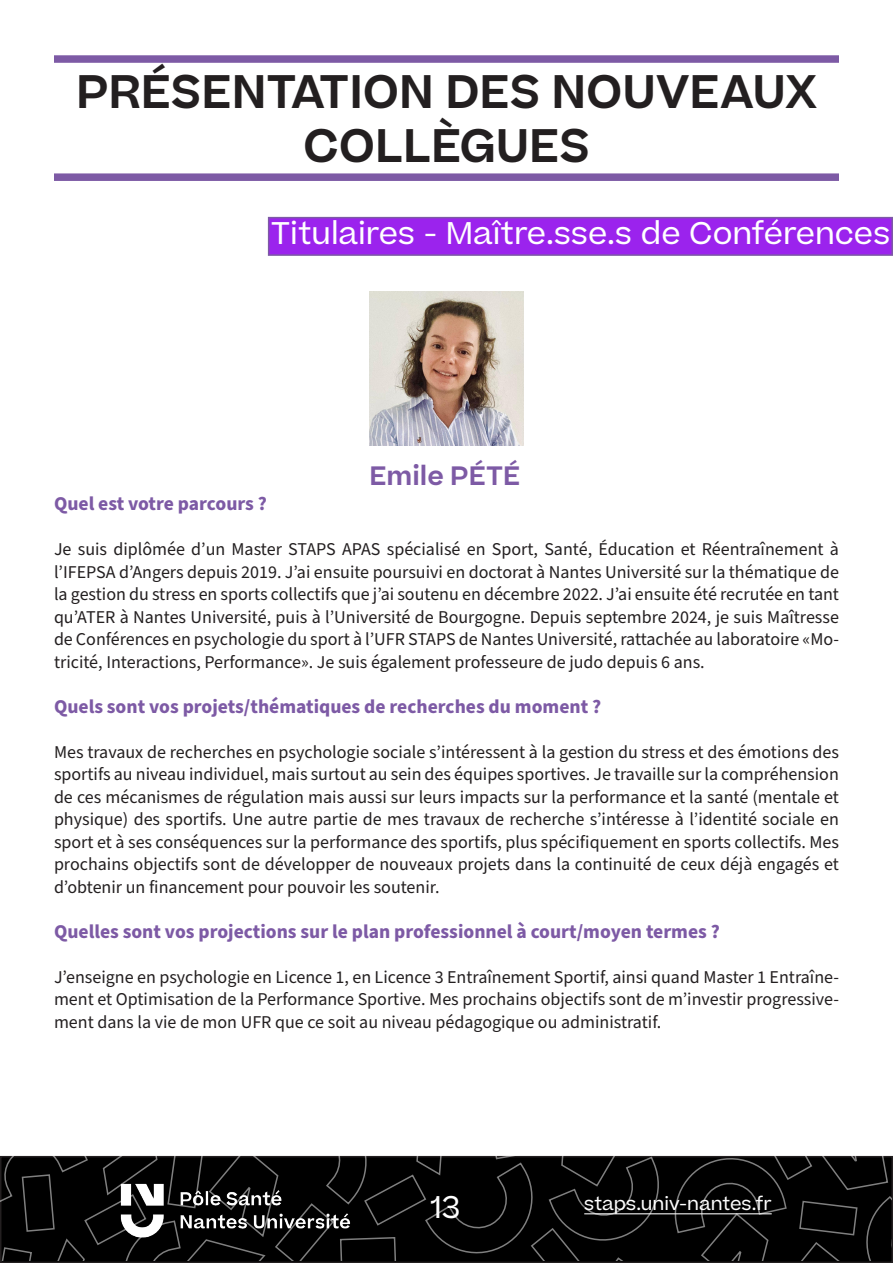
<style>
.page{position:relative;width:893px;height:1263px;background:#fff}
.page>*{position:absolute;margin:0;border:0;box-sizing:border-box;transform-origin:0 0}
.t1{font:600 45px "Beatrice";color:#231f20}
.t2{font:30px "Beatrice";color:#fff}
.t3{font:600 25.5px "Beatrice";color:#7d5aa5}
.t4{font:700 19.5px "Source Sans Pro";color:#7d5aa5}
.t5{font:18px/22.5px "Source Sans Pro";color:#231f20;text-align:justify}
.t6{font:18px "Beatrice";color:#fff}
</style>
<div class="page">
<div style="left:269px;top:218px;width:623px;height:37px;background:#9b23ed"></div>
<div style="left:268px;top:217px;width:625px;height:39px;border:2px solid #7d5aa5"></div>
<div style="left:54px;top:173px;width:785px;height:8px;background:#7d5aa5"></div>
<div style="left:54px;top:55px;width:785px;height:8px;background:#7d5aa5"></div>
<img style="left:370px;top:292px;width:153px;height:153px">
<div style="left:0;top:1156px;width:893px;height:107px;border:2px solid #231f20"></div>
<svg style="left:0;top:1156px;width:891px;height:104px;background:#0e0e0e"></svg>
<p class="t1" style="left:76px;top:61px;width:742px">PRÉSENTATION DES NOUVEAUX</p>
<p class="t1" style="left:303px;top:115px;width:288px">COLLÈGUES</p>
<p class="t2" style="left:271px;top:214px;width:621px">Titulaires - Maître.sse.s de Conférences</p>
<p class="t3" style="left:370px;top:458px;width:152px">Emile PÉTÉ</p>
<p class="t4" style="left:54px;top:490px;width:215px">Quel est votre parcours ?</p>
<p class="t5" style="left:54px;top:538px;width:787px">Je suis diplômée d’un Master STAPS APAS spécialisé en Sport, Santé, Éducation et Réentraînement à l’IFEPSA d’Angers depuis 2019. J’ai ensuite poursuivi en doctorat à Nantes Université sur la thématique de la gestion du stress en sports collectifs que j’ai soutenu en décembre 2022. J’ai ensuite été recrutée en tant qu’ATER à Nantes Université, puis à l’Université de Bourgogne. Depuis septembre 2024, je suis Maîtresse de Conférences en psychologie du sport à l’UFR STAPS de Nantes Université, rattachée au laboratoire «Mo&shy;tricité, Interactions, Performance». Je suis également professeure de judo depuis 6 ans.</p>
<p class="t4" style="left:54px;top:693px;width:549px">Quels sont vos projets/thématiques de recherches du moment ?</p>
<p class="t5" style="left:54px;top:741px;width:787px">Mes travaux de recherches en psychologie sociale s’intéressent à la gestion du stress et des émotions des sportifs au niveau individuel, mais surtout au sein des équipes sportives. Je travaille sur la compréhension de ces mécanismes de régulation mais aussi sur leurs impacts sur la performance et la santé (mentale et physique) des sportifs. Une autre partie de mes travaux de recherche s’intéresse à l’identité sociale en sport et à ses conséquences sur la performance des sportifs, plus spécifiquement en sports collectifs. Mes prochains objectifs sont de développer de nouveaux projets dans la continuité de ceux déjà engagés et d’obtenir un financement pour pouvoir les soutenir.</p>
<p class="t4" style="left:54px;top:918px;width:667px">Quelles sont vos projections sur le plan professionnel à court/moyen termes ?</p>
<p class="t5" style="left:54px;top:966px;width:786px">J’enseigne en psychologie en Licence 1, en Licence 3 Entraînement Sportif, ainsi quand Master 1 Entraîne&shy;ment et Optimisation de la Performance Sportive. Mes prochains objectifs sont de m’investir progressive&shy;ment dans la vie de mon UFR que ce soit au niveau pédagogique ou administratif.</p>
<p class="t2" style="left:430px;top:1187px;width:31px">13</p>
<p class="t6" style="left:584px;top:1191px;width:189px">staps.univ-nantes.fr</p>
</div>
